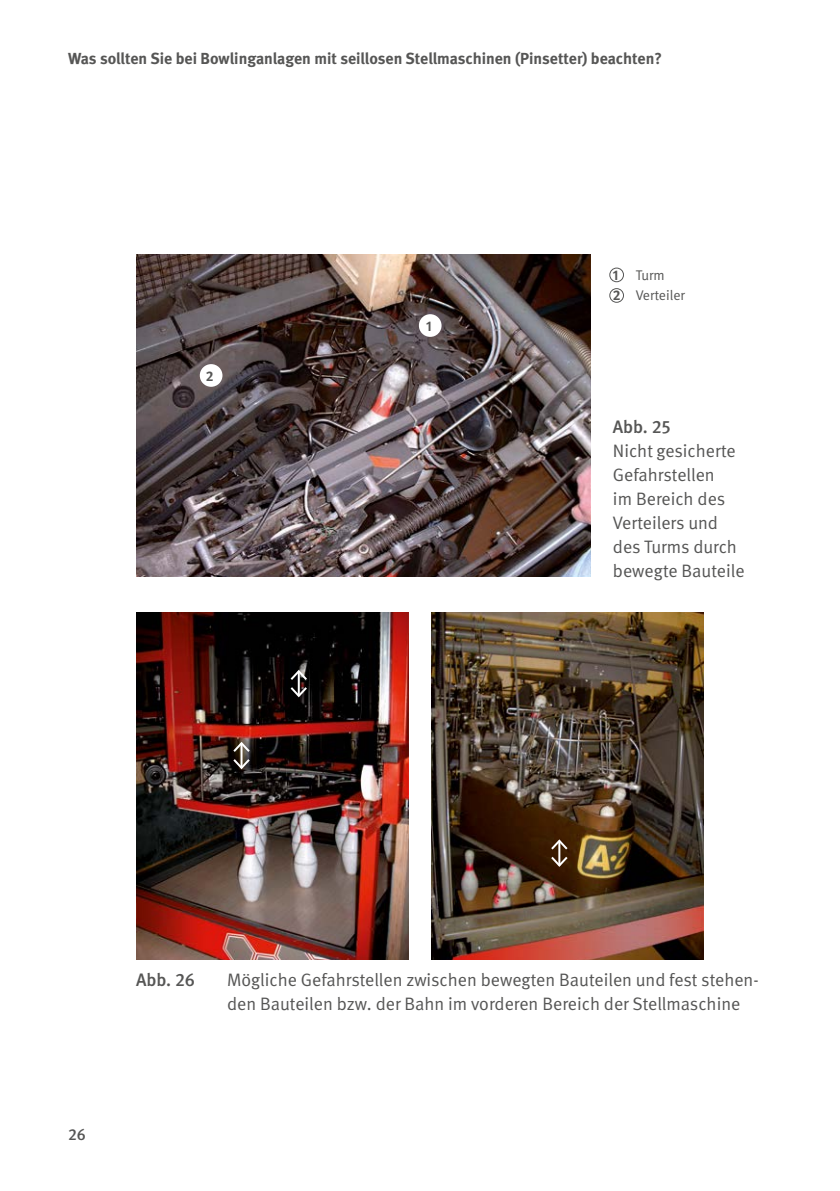
<style>
.page{position:relative;width:840px;height:1191px;background:#fff}
.page>*{position:absolute;margin:0;border:0;box-sizing:border-box;transform-origin:0 0}
.t1{font:18px/24px "DGUV Meta";color:#565655}
.t2{font:500 18px "DGUV Meta";letter-spacing:-.005em;color:#565655}
.t3{font:700 16px "DGUV Meta";color:#565655}
.t4{font:500 16px "DGUV Meta";color:#565655}
.Bildunterschriften_P_Legende{font:14px "DGUV Meta";color:#565655}
.Bildunterschriften_GT_Legende{font:700 14px "DGUV Meta";color:#565655}
.s1{font-weight:700}
</style>
<div class="page">
<img style="left:136px;top:255px;width:454px;height:321px">
<div style="left:418px;top:314px;width:23px;height:23px;background:#fff;border-radius:50%"></div>
<div style="left:200px;top:364px;width:22px;height:23px;background:#fff;border-radius:50%"></div>
<div style="left:609px;top:268px;width:14px;height:14px;border:1px solid #565655;border-radius:50%"></div>
<div style="left:609px;top:288px;width:14px;height:14px;border:1px solid #565655;border-radius:50%"></div>
<img style="left:136px;top:613px;width:272px;height:347px">
<svg style="left:231px;top:740px;width:21px;height:31px"></svg>
<svg style="left:288px;top:668px;width:21px;height:31px"></svg>
<img style="left:431px;top:613px;width:272px;height:347px">
<svg style="left:548px;top:838px;width:21px;height:30px"></svg>
<p class="t3" style="left:68px;top:49px;width:595px">Was sollten Sie bei Bowlinganlagen mit seillosen Stellmaschinen (Pinsetter) beachten?</p>
<p class="Bildunterschriften_GT_Legende" style="left:206px;top:367px;width:9px">2</p>
<p class="Bildunterschriften_GT_Legende" style="left:426px;top:318px;width:7px">1</p>
<p class="Bildunterschriften_P_Legende" style="left:612px;top:266px;width:53px"><span class="s1">1</span> Turm</p>
<p class="Bildunterschriften_P_Legende" style="left:612px;top:286px;width:73px"><span class="s1">2</span> Verteiler</p>
<p class="t2" style="left:612px;top:416px;width:59px">Abb. 25</p>
<p class="t1" style="left:612px;top:439px;width:133px">Nicht gesicherte<br>Gefahrstellen<br>im Bereich des<br>Verteilers und des Turms durch bewegte Bauteile</p>
<p class="t4" style="left:68px;top:1124px;width:19px">26</p>
<p class="t2" style="left:136px;top:969px;width:60px">Abb. 26</p>
<p class="t1" style="left:227px;top:968px;width:533px">Mögliche Gefahrstellen zwischen bewegten Bauteilen und fest stehen&shy;den Bauteilen bzw. der Bahn im vorderen Bereich der Stellmaschine</p>
</div>
